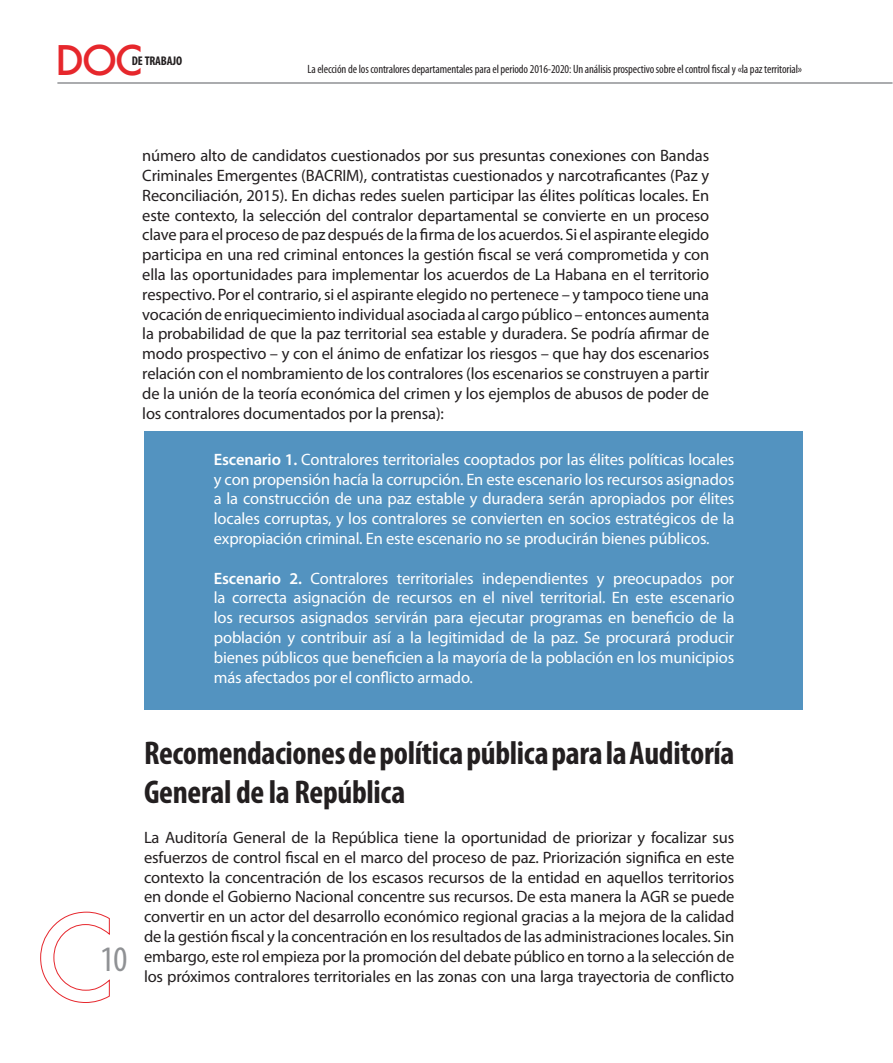
<style>
.page{position:relative;width:893px;height:1063px;background:#fff}
.page>*{position:absolute;margin:0;border:0;box-sizing:border-box;transform-origin:0 0}
.t1{font:500 39.9px "Futura";color:#e6272c}
.t2{font:condensed 36px "Myriad Pro";color:#8f9194}
.cuerpo_de_texto{font:700 condensed 33px/39.6px "Myriad Pro";letter-spacing:-.01em;color:#231f20}
.cuerpo_de_texto-2{font:16.5px/19.8px "Myriad Pro";letter-spacing:-.01em;color:#231f20;text-align:justify}
.cuerpo_de_texto-3{font:16.5px/19.8px "Myriad Pro";letter-spacing:-.01em;color:#fff;text-align:justify}
.t3{font:700 condensed 12.6px "Myriad Pro";letter-spacing:-.01em;color:#231f20}
.t4{font:condensed 12px "Myriad Pro";letter-spacing:-.01em;color:#231f20}
.s1{font-weight:600}
</style>
<div class="page">
<svg style="left:40px;top:911px;width:70px;height:92px"></svg>
<hr style="left:57px;top:82px;width:835px;height:2px;background:#8f9194">
<div style="left:144px;top:431px;width:659px;height:279px;background:#5393c0"></div>
<h1 class="t1" style="left:55px;top:33px;width:89px">DOC</h1>
<p class="t3" style="left:132px;top:53px;width:52px">DE TRABAJO</p>
<p class="t4" style="left:307px;top:62px;width:496px">La elección de los contralores departamentales para el periodo 2016-2020: Un análisis prospectivo sobre el control fiscal y «la paz territorial»</p>
<p class="cuerpo_de_texto-2" style="left:142px;top:146px;width:568px">número alto de candidatos cuestionados por sus presuntas conexiones con Bandas Criminales Emergentes (BACRIM), contratistas cuestionados y narcotraficantes (Paz y Reconciliación, 2015). En dichas redes suelen participar las élites políticas locales. En este contexto, la selección del contralor departamental se convierte en un proceso clave para el proceso de paz después de la firma de los acuerdos. Si el aspirante elegido participa en una red criminal entonces la gestión fiscal se verá comprometida y con ella las oportunidades para implementar los acuerdos de La Habana en el territorio respectivo. Por el contrario, si el aspirante elegido no pertenece – y tampoco tiene una vocación de enriquecimiento individual asociada al cargo público – entonces aumenta la probabilidad de que la paz territorial sea estable y duradera. Se podría afirmar de modo prospectivo – y con el ánimo de enfatizar los riesgos – que hay dos escenarios relación con el nombramiento de los contralores (los escenarios se construyen a partir de la unión de la teoría económica del crimen y los ejemplos de abusos de poder de los contralores documentados por la prensa):</p>
<p class="cuerpo_de_texto-3" style="left:214px;top:449px;width:522px"><span class="s1">Escenario 1.</span> Contralores territoriales cooptados por las élites políticas locales y con propensión hacía la corrupción. En este escenario los recursos asignados a la construcción de una paz estable y duradera serán apropiados por élites locales corruptas, y los contralores se convierten en socios estratégicos de la expropiación criminal. En este escenario no se producirán bienes públicos.</p>
<p class="cuerpo_de_texto-3" style="left:214px;top:568px;width:522px"><span class="s1">Escenario 2.</span> Contralores territoriales independientes y preocupados por la correcta asignación de recursos en el nivel territorial. En este escenario los recursos asignados servirán para ejecutar programas en beneficio de la población y contribuir así a la legitimidad de la paz. Se procurará producir bienes públicos que beneficien a la mayoría de la población en los municipios más afectados por el conflicto armado.</p>
<h2 class="t2" style="left:100px;top:937px;width:29px">10</h2>
<p class="cuerpo_de_texto" style="left:144px;top:732px;width:592px">Recomendaciones de política pública para la Auditoría<br>General de la República</p>
<p class="cuerpo_de_texto-2" style="left:144px;top:827px;width:592px">La Auditoría General de la República tiene la oportunidad de priorizar y focalizar sus esfuerzos de control fiscal en el marco del proceso de paz. Priorización significa en este contexto la concentración de los escasos recursos de la entidad en aquellos territorios en donde el Gobierno Nacional concentre sus recursos. De esta manera la AGR se puede convertir en un actor del desarrollo económico regional gracias a la mejora de la calidad de la gestión fiscal y la concentración en los resultados de las administraciones locales. Sin embargo, este rol empieza por la promoción del debate público en torno a la selección de los próximos contralores territoriales en las zonas con una larga trayectoria de conflicto</p>
</div>
